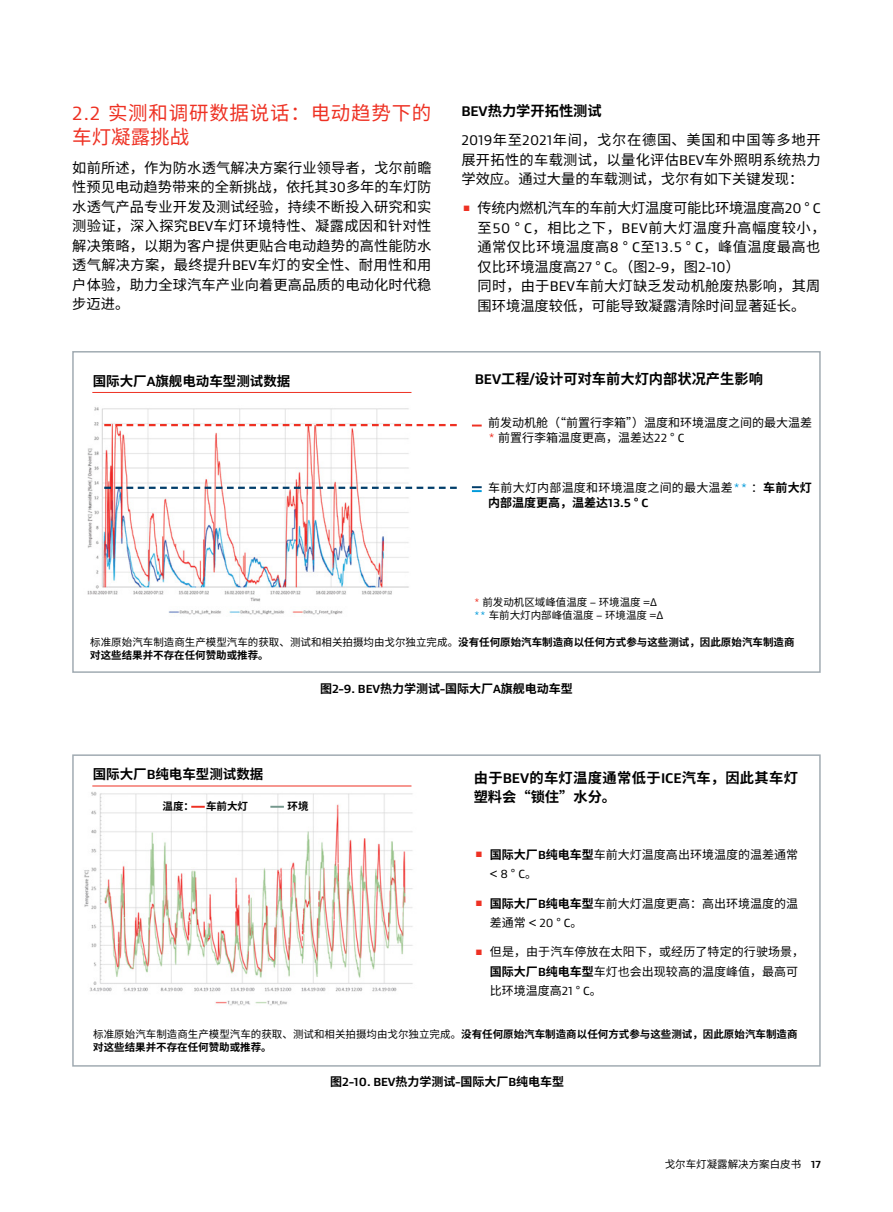
<style>
.page{position:relative;width:893px;height:1212px;background:#fff}
.page>*{position:absolute;margin:0;border:0;box-sizing:border-box;transform-origin:0 0}
.t1{font:19.5px/24px "Noto Sans CJ Ksc";letter-spacing:.04em;color:#ee3123}
.t2{font:14.25px/19.5px "Noto Sans CJ Ksc";letter-spacing:.01em;color:#000}
.t3{font:14.25px/29.2px "Noto Sans CJ Ksc";letter-spacing:.055em;color:#000}
.t4{font:700 14.25px/19.5px "Noto Sans CJ Ksc";letter-spacing:.03em;color:#000}
.t5{font:700 14.25px "Noto Sans CJ Ksc";color:#000}
.t6{font:700 13.5px "Noto Sans CJ Ksc";color:#000}
.t7{font:12px/19.5px "Noto Sans CJ Ksc";color:#000}
.t8{font:700 12px "Noto Sans CJ Ksc";color:#000}
.t9{font:12px/14.4px "Noto Sans CJ Ksc";letter-spacing:.02em;color:#000}
.t10{font:12px "Gore Gustan";color:#000}
.t11{font:700 10.5px/12.8px "Noto Sans CJ Ksc";color:#000}
.t12{font:10.5px/12.6px "Noto Sans CJ Ksc";color:#000}
.s1{font-family:"Gore Gustan"}
.s2{font-family:"Gore Gustan";font-weight:700}
.s3{font-weight:700}
.s4{font-family:"Gore Gustan";color:#ee3123}
.s5{font-family:"Gore Gustan";color:#009ada}
.s6{font-weight:400}
.s7{font-family:"Gore Gustan";font-size:10.5px;color:#ee3123}
.s8{font-family:"Noto Sans CJ Ksc"}
</style>
<div class="page">
<img style="left:87px;top:407px;width:337px;height:208px">
<div style="left:72px;top:351px;width:749px;height:322px;border:2px solid #a1abb2"></div>
<svg style="left:104px;top:424px;width:353px;height:2px"></svg>
<hr style="left:92px;top:392px;width:319px;height:1px;background:#ee3123">
<svg style="left:104px;top:487px;width:353px;height:2px"></svg>
<svg style="left:472px;top:486px;width:10px;height:6px"></svg>
<img style="left:84px;top:792px;width:329px;height:214px">
<div style="left:72px;top:754px;width:749px;height:313px;border:2px solid #a1abb2"></div>
<hr style="left:92px;top:785px;width:319px;height:1px;background:#ee3123">
<svg style="left:191px;top:806px;width:14px;height:2px"></svg>
<svg style="left:270px;top:806px;width:14px;height:2px"></svg>
<h1 class="t1" style="left:72px;top:101px;width:361px"><span class="s1">2.2</span> 实测和调研数据说话：电动趋势下的车灯凝露挑战</h1>
<p class="t2" style="left:72px;top:158px;width:361px;text-align:justify">如前所述，作为防水透气解决方案行业领导者，戈尔前瞻性预见电动趋势带来的全新挑战，依托其<span class="s1">30</span>多年的车灯防水透气产品专业开发及测试经验，持续不断投入研究和实测验证，深入探究<span class="s1">BEV</span>车灯环境特性、凝露成因和针对性解决策略，以期为客户提供更贴合电动趋势的高性能防水透气解决方案，最终提升<span class="s1">BEV</span>车灯的安全性、耐用性和用户体验，助力全球汽车产业向着更高品质的电动化时代稳步迈进。</p>
<p class="t3" style="left:461px;top:96px;width:361px"><span class="s2">BEV</span><span class="s3">热力学开拓性测试<br></span><span class="s1">2019</span>年至<span class="s1">2021</span>年间，戈尔在德国、美国和中国等多地开</p>
<p class="t2" style="left:461px;top:150px;width:361px">展开拓性的车载测试，以量化评估<span class="s1">BEV</span>车外照明系统热力学效应。通过大量的车载测试，戈尔有如下关键发现：</p>
<p class="t2" style="left:478px;top:199px;width:349px;text-indent:-16px"><sup>▪</sup> 传统内燃机汽车的车前大灯温度可能比环境温度高<span class="s1">20</span> ° <span class="s1">C</span>至<span class="s1">50</span> ° <span class="s1">C</span>，相比之下，<span class="s1">BEV</span>前大灯温度升高幅度较小，通常仅比环境温度高<span class="s1">8</span> ° <span class="s1">C</span>至<span class="s1">13.5</span> ° <span class="s1">C</span>，峰值温度最高也仅比环境温度高<span class="s1">27</span> ° <span class="s1">C</span>。（图<span class="s1">2-9</span>，图<span class="s1">2-10</span>）<br>同时，由于<span class="s1">BEV</span>车前大灯缺乏发动机舱废热影响，其周围环境温度较低，可能导致凝露清除时间显著延长。</p>
<p class="t6" style="left:93px;top:373px;width:199px">国际大厂<span class="s1">A</span>旗舰电动车型测试数据</p>
<p class="t5" style="left:475px;top:370px;width:290px"><span class="s1">BEV</span>工程<span class="s1">/</span>设计可对车前大灯内部状况产生影响</p>
<p class="t7" style="left:488px;top:416px;width:325px;line-height:14.4px">前发动机舱（“前置行李箱”）温度和环境温度之间的最大温差<span class="s4">*</span> 前置行李箱温度更高，温差达<span class="s1">22</span> ° <span class="s1">C</span></p>
<p class="t9" style="left:488px;top:481px;width:325px">车前大灯内部温度和环境温度之间的最大温差<span class="s5">**</span> ：<span class="s3">车前大灯内部温度更高，温差达</span><span class="s2">13.5</span> <span class="s3">°</span> <span class="s2">C</span></p>
<p class="t12" style="left:474px;top:596px;width:191px"><span class="s4">*</span> 前发动机区域峰值温度 <span class="s1">–</span> 环境温度 <span class="s1">=</span>Δ <span class="s5">**</span> 车前大灯内部峰值温度 <span class="s1">–</span> 环境温度 <span class="s1">=</span>Δ</p>
<p class="t11" style="left:90px;top:636px;width:706px"><span class="s6">标准原始汽车制造商生产模型汽车的获取、测试和相关拍摄均由戈尔独立完成。</span>没有任何原始汽车制造商以任何方式参与这些测试，因此原始汽车制造商对这些结果并不存在任何赞助或推荐。</p>
<p class="t8" style="left:320px;top:682px;width:254px">图<span class="s1">2-9. BEV</span>热力学测试<span class="s1">-</span>国际大厂<span class="s1">A</span>旗舰电动车型</p>
<p class="t6" style="left:93px;top:767px;width:172px">国际大厂<span class="s1">B</span>纯电车型测试数据</p>
<p class="t11" style="left:163px;top:800px;width:33px">温度：</p>
<p class="t11" style="left:206px;top:800px;width:43px">车前大灯</p>
<p class="t11" style="left:288px;top:800px;width:22px">环境</p>
<p class="t4" style="left:474px;top:768px;width:326px">由于<span class="s1">BEV</span>的车灯温度通常低于<span class="s1">ICE</span>汽车，因此其车灯塑料会“锁住”水分。</p>
<p class="t7" style="left:474px;top:845px;width:326px"><span class="s7">▪</span> <span class="s3">国际大厂</span><span class="s2">B</span><span class="s3">纯电车型</span>车前大灯温度高出环境温度的温差通常</p>
<p class="t10" style="left:490px;top:866px;width:49px">&lt; 8 <span class="s8">°</span> C<span class="s8">。</span></p>
<p class="t7" style="left:490px;top:894px;width:310px;text-indent:-16px"><span class="s7">▪</span> <span class="s3">国际大厂</span><span class="s2">B</span><span class="s3">纯电车型</span>车前大灯温度更高：高出环境温度的温差通常 <span class="s1">&lt; 20</span> ° <span class="s1">C</span>。</p>
<p class="t7" style="left:490px;top:942px;width:316px;text-indent:-16px"><span class="s7">▪</span> 但是，由于汽车停放在太阳下，或经历了特定的行驶场景，<span class="s3">国际大厂</span><span class="s2">B</span><span class="s3">纯电车型</span>车灯也会出现较高的温度峰值，最高可比环境温度高<span class="s1">21</span> ° <span class="s1">C</span>。</p>
<p class="t11" style="left:93px;top:1028px;width:706px"><span class="s6">标准原始汽车制造商生产模型汽车的获取、测试和相关拍摄均由戈尔独立完成。</span>没有任何原始汽车制造商以任何方式参与这些测试，因此原始汽车制造商对这些结果并不存在任何赞助或推荐。</p>
<p class="t8" style="left:330px;top:1075px;width:235px">图<span class="s1">2-10. BEV</span>热力学测试<span class="s1">-</span>国际大厂<span class="s1">B</span>纯电车型</p>
<p class="t12" style="left:665px;top:1158px;width:157px">戈尔车灯凝露解决方案白皮书 <span class="s2">17</span></p>
</div>
